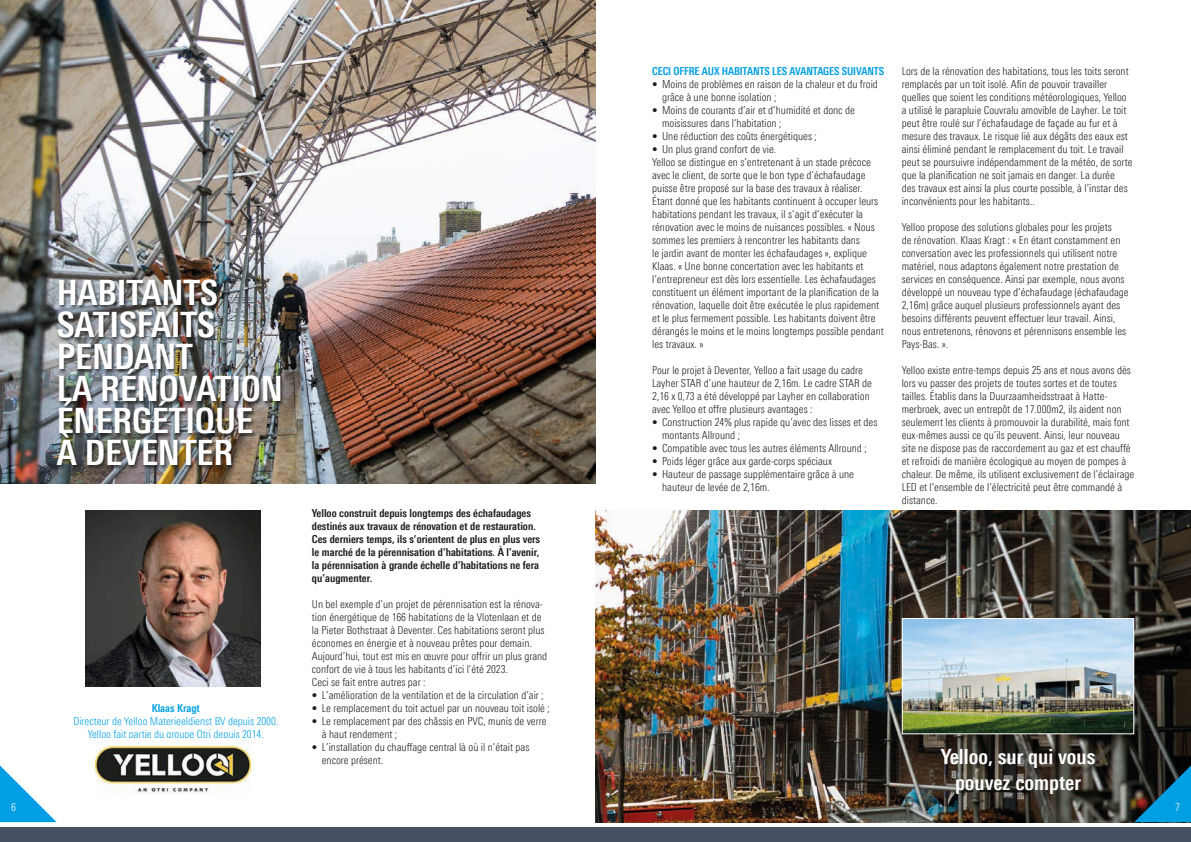
<style>
.page{position:relative;width:1191px;height:842px;background:#fff}
.page>*{position:absolute;margin:0;border:0;box-sizing:border-box;transform-origin:0 0}
.t1{font:700 35px/32px "Linotype Univers 620 Cn";letter-spacing:-.005em;color:#fff}
.t2{font:700 21px/26px "Linotype Univers 620 Cn";color:#fff;text-align:center}
.t3{font:300 11px/13px "Linotype Univers 320 Cn";color:#1d1d1b}
.t4{font:700 11px/13px "Linotype Univers 620 Cn";color:#1d1d1b}
.t5{font:300 11px/13px "Linotype Univers 320 Cn";color:#009fe3;text-align:center}
.t6{font:700 11px "Linotype Univers 620 Cn";letter-spacing:-.01em;color:#009fe3;scale:.96 1}
.t7{font:700 11px "Linotype Univers 620 Cn";letter-spacing:-.01em;color:#009fe3}
.t8{font:300 11px "Linotype Univers 320 Cn";color:#fff}
</style>
<div class="page">
<img style="left:0;top:0;width:595px;height:484px">
<img style="left:595px;top:510px;width:596px;height:312px">
<svg style="left:0;top:765px;width:57px;height:57px"></svg>
<div style="left:0;top:828px;width:1191px;height:14px;background:#474f63"></div>
<svg style="left:1134px;top:765px;width:57px;height:57px;background:#135d7d"></svg>
<div style="left:56px;top:279px;width:230px;height:191px;background:#1d1d1b;opacity:.75"></div>
<img style="left:85px;top:510px;width:176px;height:176px">
<img style="left:95px;top:745px;width:156px;height:49px">
<img style="left:903px;top:620px;width:229px;height:112px">
<div style="left:901px;top:618px;width:233px;height:116px;border:1px solid #fff"></div>
<h1 class="t1" style="left:57px;top:277px;width:228px">HABITANTS<br>SATISFAITS<br>PENDANT<br>LA RÉNOVATION<br>ÉNERGÉTIQUE<br>À DEVENTER</h1>
<p class="t7" style="left:152px;top:702px;width:50px">Klaas Kragt</p>
<p class="t5" style="left:73px;top:715px;width:206px">Directeur de Yelloo Materieeldienst BV depuis 2000.<br>Yelloo fait partie du groupe Otri depuis 2014.</p>
<p class="t4" style="left:312px;top:507px;width:230px">Yelloo construit depuis longtemps des échafaudages destinés aux travaux de rénovation et de restauration.<br>Ces derniers temps, ils s’orientent de plus en plus vers le marché de la pérennisation d’habitations. À l’avenir, la pérennisation à grande échelle d’habitations ne fera qu’augmenter.</p>
<p class="t3" style="left:312px;top:598px;width:237px">Un bel exemple d’un projet de pérennisation est la rénova&shy;tion énergétique de 166 habitations de la Vlotenlaan et de la Pieter Bothstraat à Deventer. Ces habitations seront plus économes en énergie et à nouveau prêtes pour demain.<br>Aujourd’hui, tout est mis en œuvre pour offrir un plus grand confort de vie à tous les habitants d’ici l’été 2023.<br>Ceci se fait entre autres par :</p>
<p class="t3" style="left:312px;top:689px;width:233px">• L’amélioration de la ventilation et de la circulation d’air ;</p>
<p class="t3" style="left:312px;top:702px;width:239px">• Le remplacement du toit actuel par un nouveau toit isolé ;</p>
<p class="t3" style="left:322px;top:715px;width:226px;text-indent:-10px">• Le remplacement par des châssis en PVC, munis de verre à haut rendement ;</p>
<p class="t3" style="left:322px;top:741px;width:209px;text-indent:-10px">• L’installation du chauffage central là où il n’était pas encore présent.</p>
<p class="t6" style="left:652px;top:65px;width:243px">CECI OFFRE AUX HABITANTS LES AVANTAGES SUIVANTS</p>
<p class="t3" style="left:662px;top:78px;width:217px;text-indent:-10px">• Moins de problèmes en raison de la chaleur et du froid grâce à une bonne isolation ;</p>
<p class="t3" style="left:662px;top:104px;width:194px;text-indent:-10px">• Moins de courants d’air et d’humidité et donc de moisissures dans l’habitation ;</p>
<p class="t3" style="left:652px;top:130px;width:166px">• Une réduction des coûts énergétiques ;</p>
<p class="t3" style="left:652px;top:143px;width:233px">• Un plus grand confort de vie.<br>Yelloo se distingue en s’entretenant à un stade précoce avec le client, de sorte que le bon type d’échafaudage puisse être proposé sur la base des travaux à réaliser.<br>Étant donné que les habitants continuent à occuper leurs habitations pendant les travaux, il s’agit d’exécuter la rénovation avec le moins de nuisances possibles. « Nous sommes les premiers à rencontrer les habitants dans<br>le jardin avant de monter les échafaudages », explique Klaas. « Une bonne concertation avec les habitants et l’entrepreneur est dès lors essentielle. Les échafaudages constituent un élément important de la planification de la rénovation, laquelle doit être exécutée le plus rapidement et le plus fermement possible. Les habitants doivent être dérangés le moins et le moins longtemps possible pendant les travaux. »</p>
<p class="t3" style="left:652px;top:364px;width:221px">Pour le projet à Deventer, Yelloo a fait usage du cadre Layher STAR d’une hauteur de 2,16m. Le cadre STAR de 2,16 x 0,73 a été développé par Layher en collaboration avec Yelloo et offre plusieurs avantages :</p>
<p class="t3" style="left:662px;top:416px;width:217px;text-indent:-10px">• Construction 24% plus rapide qu’avec des lisses et des montants Allround ;</p>
<p class="t3" style="left:652px;top:442px;width:216px">• Compatible avec tous les autres éléments Allround ;</p>
<p class="t3" style="left:652px;top:455px;width:181px">• Poids léger grâce aux garde-corps spéciaux</p>
<p class="t3" style="left:662px;top:468px;width:193px;text-indent:-10px">• Hauteur de passage supplémentaire grâce à une hauteur de levée de 2,16m.</p>
<p class="t3" style="left:901px;top:65px;width:232px">Lors de la rénovation des habitations, tous les toits seront remplacés par un toit isolé. Afin de pouvoir travailler quelles que soient les conditions météorologiques, Yelloo a utilisé le parapluie Couvralu amovible de Layher. Le toit peut être roulé sur l’échafaudage de façade au fur et à mesure des travaux. Le risque lié aux dégâts des eaux est ainsi éliminé pendant le remplacement du toit. Le travail peut se poursuivre indépendamment de la météo, de sorte que la planification ne soit jamais en danger. La durée<br>des travaux est ainsi la plus courte possible, à l’instar des inconvénients pour les habitants..</p>
<p class="t3" style="left:901px;top:221px;width:228px">Yelloo propose des solutions globales pour les projets<br>de rénovation. Klaas Kragt : « En étant constamment en conversation avec les professionnels qui utilisent notre matériel, nous adaptons également notre prestation de services en conséquence. Ainsi par exemple, nous avons développé un nouveau type d’échafaudage (échafaudage 2,16m) grâce auquel plusieurs professionnels ayant des besoins différents peuvent effectuer leur travail. Ainsi, nous entretenons, rénovons et pérennisons ensemble les Pays-Bas. ».</p>
<p class="t3" style="left:901px;top:364px;width:234px">Yelloo existe entre-temps depuis 25 ans et nous avons dès lors vu passer des projets de toutes sortes et de toutes tailles. Établis dans la Duurzaamheidsstraat à Hatte&shy;merbroek, avec un entrepôt de 17.000m2, ils aident non seulement les clients à promouvoir la durabilité, mais font eux-mêmes aussi ce qu’ils peuvent. Ainsi, leur nouveau site ne dispose pas de raccordement au gaz et est chauffé et refroidi de manière écologique au moyen de pompes à chaleur. De même, ils utilisent exclusivement de l’éclairage LED et l’ensemble de l’électricité peut être commandé à distance.</p>
<h2 class="t2" style="left:940px;top:743px;width:156px">Yelloo, sur qui vous pouvez compter</h2>
<p class="t8" style="left:11px;top:801px;width:6px">6</p>
<p class="t8" style="left:1175px;top:801px;width:6px">7</p>
</div>
